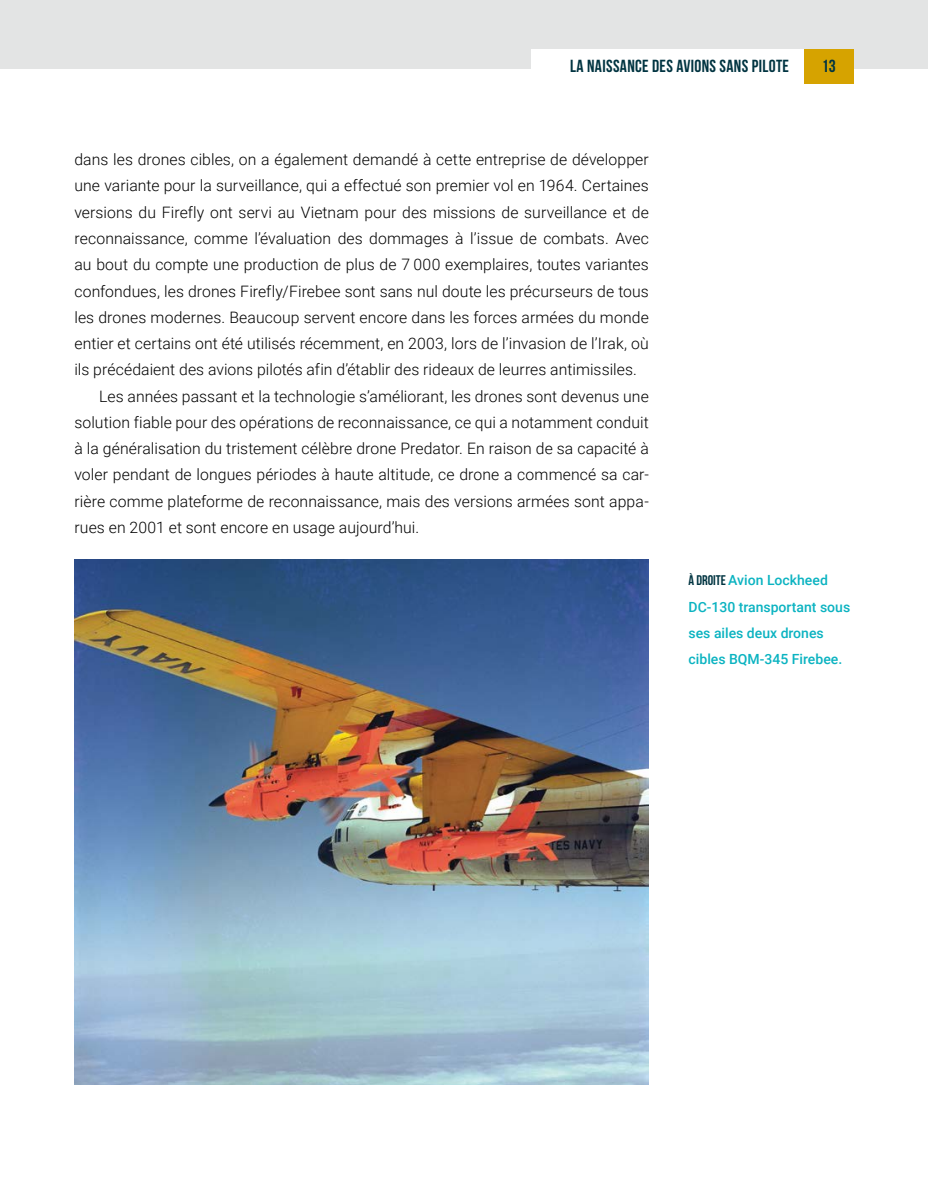
<style>
.page{position:relative;width:928px;height:1191px;background:#fff}
.page>*{position:absolute;margin:0;border:0;box-sizing:border-box;transform-origin:0 0}
.t1{font:700 17.5px "Bebas Neue";letter-spacing:.02em;color:#003441}
.t2{font:300 15.75px "Roboto";letter-spacing:.005em;color:#000}
.t3{font:500 14px/26.2px "Roboto";color:#0bb3c1}
.s1{font-family:"Bebas Neue";font-weight:700;color:#003441}
</style>
<div class="page">
<div style="left:0;top:0;width:928px;height:68px;background:#e3e4e4"></div>
<div style="left:531px;top:49px;width:273px;height:35px;background:#fff"></div>
<div style="left:804px;top:49px;width:49px;height:35px;background:#d6a300"></div>
<img style="left:74px;top:559px;width:575px;height:525px">
<p class="t1" style="left:570px;top:56px;width:220px">LA NAISSANCE DES AVIONS SANS PILOTE</p>
<p class="t1" style="left:821px;top:56px;width:15px">13</p>
<p class="t2" style="left:74px;top:149px;width:576px">dans les drones cibles, on a également demandé à cette entreprise de développer</p>
<p class="t2" style="left:74px;top:175px;width:576px">une variante pour la surveillance, qui a effectué son premier vol en 1964. Certaines</p>
<p class="t2" style="left:74px;top:201px;width:576px">versions du Firefly ont servi au Vietnam pour des missions de surveillance et de</p>
<p class="t2" style="left:74px;top:227px;width:576px">reconnaissance, comme l’évaluation des dommages à l’issue de combats. Avec</p>
<p class="t2" style="left:74px;top:254px;width:576px">au bout du compte une production de plus de 7 000 exemplaires, toutes variantes</p>
<p class="t2" style="left:74px;top:280px;width:576px">confondues, les drones Firefly/Firebee sont sans nul doute les précurseurs de tous</p>
<p class="t2" style="left:74px;top:306px;width:576px">les drones modernes. Beaucoup servent encore dans les forces armées du monde</p>
<p class="t2" style="left:74px;top:332px;width:576px">entier et certains ont été utilisés récemment, en 2003, lors de l’invasion de l’Irak, où</p>
<p class="t2" style="left:74px;top:359px;width:564px">ils précédaient des avions pilotés afin d’établir des rideaux de leurres antimissiles.</p>
<p class="t2" style="left:99px;top:385px;width:551px">Les années passant et la technologie s’améliorant, les drones sont devenus une</p>
<p class="t2" style="left:74px;top:411px;width:576px">solution fiable pour des opérations de reconnaissance, ce qui a notamment conduit</p>
<p class="t2" style="left:74px;top:437px;width:576px">à la généralisation du tristement célèbre drone Predator. En raison de sa capacité à</p>
<p class="t2" style="left:74px;top:464px;width:576px">voler pendant de longues périodes à haute altitude, ce drone a commencé sa car-</p>
<p class="t2" style="left:74px;top:490px;width:576px">rière comme plateforme de reconnaissance, mais des versions armées sont appa-</p>
<p class="t2" style="left:74px;top:516px;width:346px">rues en 2001 et sont encore en usage aujourd’hui.</p>
<p class="t3" style="left:688px;top:567px;width:163px"><span class="s1">À DROITE</span> Avion Lockheed<br>DC-130 transportant sous ses ailes deux drones cibles BQM-345 Firebee.</p>
</div>
